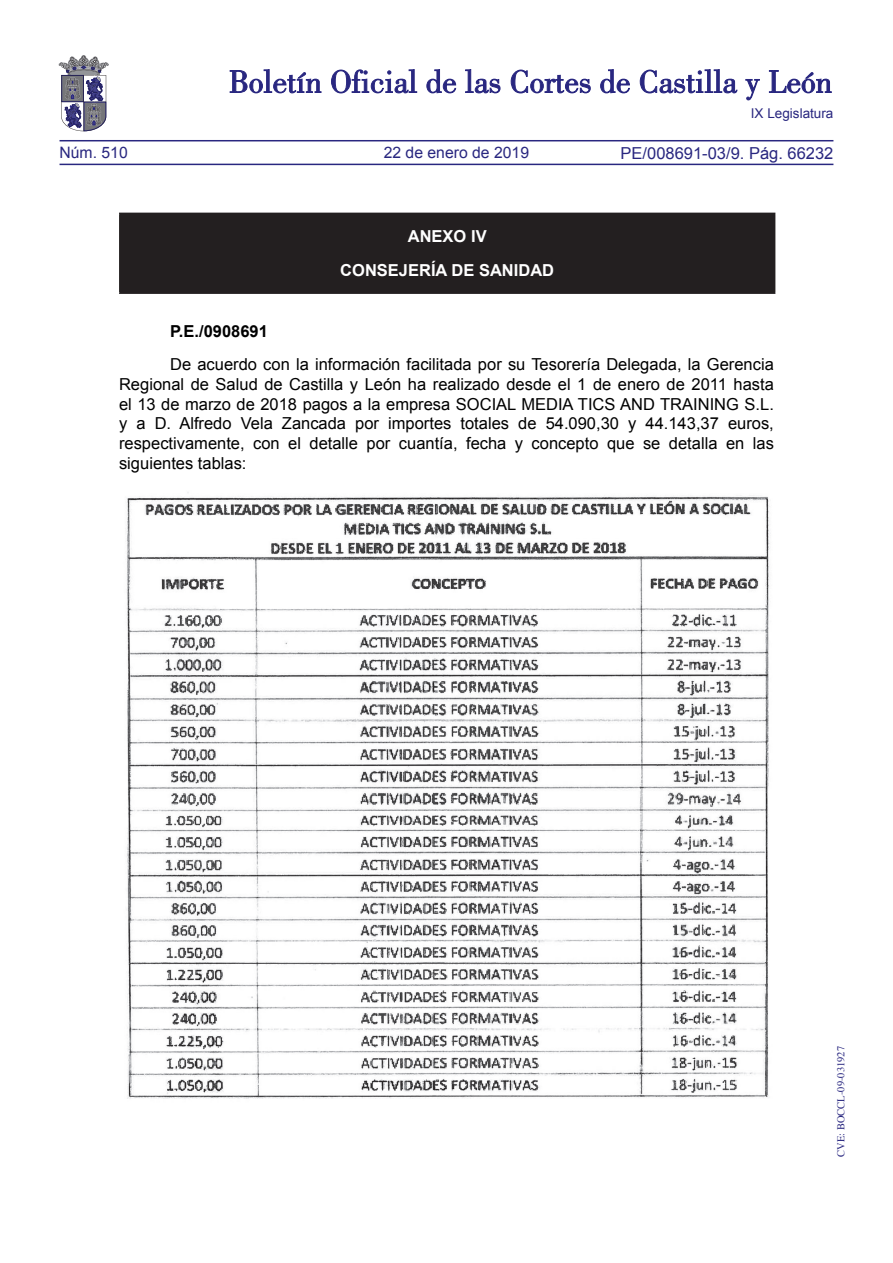
<style>
.page{position:relative;width:893px;height:1263px;background:#fff}
.page>*{position:absolute;margin:0;border:0;box-sizing:border-box;transform-origin:0 0}
.t1{font:16.5px/19.8px "Arial";color:#000;text-align:justify}
.t2{font:700 16.5px/33.8px "Arial";color:#fff;text-align:center}
.t3{font:16.5px "Arial";color:#292780}
.t4{font:700 16.5px "Arial";color:#000}
.t5{font:15.75px "Arial";color:#292780}
.t6{font:13.5px "Arial";color:#292780}
.t7{font:10.5px "Times";color:#292780}
</style>
<div class="page">
<hr style="left:60px;top:164px;width:773px;height:1px;background:#292780">
<hr style="left:60px;top:140px;width:773px;height:1px;background:#292780">
<svg style="left:230px;top:69px;width:91px;height:24px"></svg>
<svg style="left:331px;top:69px;width:86px;height:24px"></svg>
<svg style="left:426px;top:69px;width:30px;height:24px"></svg>
<svg style="left:465px;top:69px;width:35px;height:24px"></svg>
<svg style="left:511px;top:70px;width:80px;height:23px"></svg>
<svg style="left:600px;top:69px;width:30px;height:24px"></svg>
<svg style="left:640px;top:69px;width:97px;height:24px"></svg>
<svg style="left:745px;top:79px;width:15px;height:21px"></svg>
<svg style="left:769px;top:70px;width:62px;height:23px"></svg>
<svg style="left:59px;top:55px;width:49px;height:76px"></svg>
<div style="left:120px;top:213px;width:655px;height:80px;background:#231f20"></div>
<hr style="left:119px;top:213px;width:656px;height:1px;background:#231f20">
<hr style="left:119px;top:214px;width:2px;height:78px;background:#231f20">
<hr style="left:119px;top:292px;width:656px;height:2px;background:#231f20">
<img style="left:126px;top:492px;width:645px;height:607px">
<p class="t5" style="left:60px;top:142px;width:70px">Núm. 510</p>
<p class="t5" style="left:384px;top:142px;width:147px">22 de enero de 2019</p>
<p class="t2" style="left:340px;top:220px;width:215px">ANEXO IV<br>CONSEJERÍA DE SANIDAD</p>
<p class="t6" style="left:751px;top:105px;width:84px">IX Legislatura</p>
<p class="t3" style="left:621px;top:142px;width:214px">PE/008691-03/9. Pág. 66232</p>
<p class="t4" style="left:170px;top:321px;width:99px">P.E./0908691</p>
<p class="t1" style="left:119px;top:354px;width:656px;text-indent:51px">De acuerdo con la información facilitada por su Tesorería Delegada, la Gerencia Regional de Salud de Castilla y León ha realizado desde el 1 de enero de 2011 hasta el 13 de marzo de 2018 pagos a la empresa SOCIAL MEDIA TICS AND TRAINING S.L. y a D. Alfredo Vela Zancada por importes totales de 54.090,30 y 44.143,37 euros, respectivamente, con el detalle por cuantía, fecha y concepto que se detalla en las siguientes tablas:</p>
<p class="t7" style="left:831px;top:1157px;width:112px;rotate:-90deg">CVE: BOCCL-09-031927</p>
</div>
